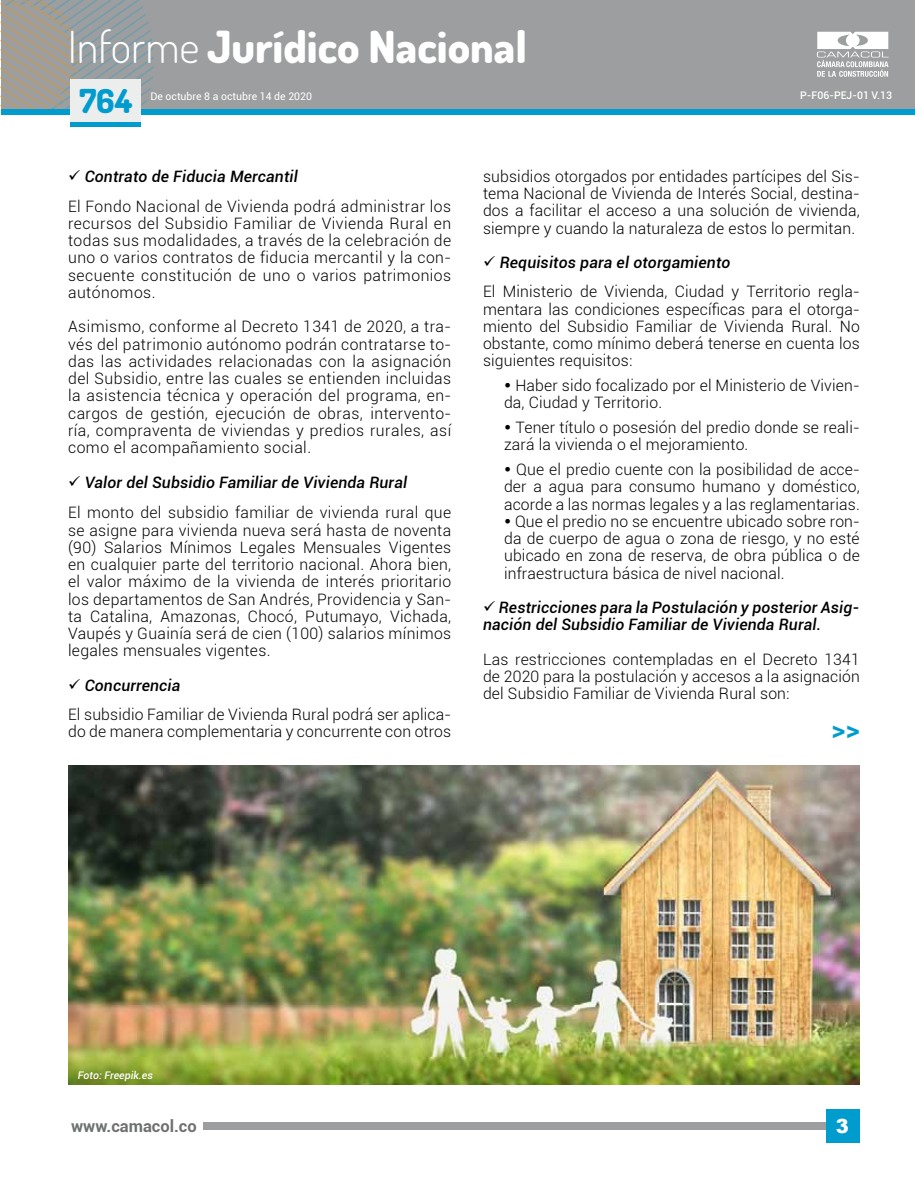
<style>
.page{position:relative;width:915px;height:1191px;background:#fff}
.page>*{position:absolute;margin:0;border:0;box-sizing:border-box;transform-origin:0 0}
.t1{font:800 44.25px "Dosis";color:#fff}
.t2{font:800 33px "Dosis";color:#009cce}
.t3{font:700 27px "Roboto";color:#009cce}
.t4{font:900 19.5px "Roboto";color:#fff}
.t5{font:900 19.5px "Arial";color:#fff}
.t6{font:700 16.5px "Roboto";color:#707172}
.t7{font:300 15.75px/17.2px "Roboto";letter-spacing:.01em;color:#000;text-align:justify}
.t8{font:italic 500 15.75px/17.2px "Roboto";letter-spacing:.01em;color:#000}
.t9{font:300 15.75px/29.2px "Roboto";letter-spacing:.03em;color:#000}
.t10{font:10.5px "Roboto";color:#fff}
.t11{font:500 10.5px "Roboto";color:#fff}
.t12{font:italic 500 10.5px "Roboto";color:#fff}
.s1{font-weight:300}
.s2{font-weight:500;font-style:italic}
</style>
<div class="page">
<div style="left:203px;top:1122px;width:655px;height:7px;background:#9c9e9f"></div>
<div style="left:825px;top:1109px;width:33px;height:34px;background:#009cce"></div>
<div style="left:1px;top:0;width:913px;height:108px;background:#9c9e9f"></div>
<div style="left:1px;top:109px;width:913px;height:5px;background:#009cce"></div>
<svg style="left:1px;top:0;width:158px;height:109px"></svg>
<svg style="left:817px;top:32px;width:71px;height:45px"></svg>
<div style="left:70px;top:122px;width:70px;height:5px;background:#009cce"></div>
<div style="left:70px;top:79px;width:70px;height:43px;background:#eceded"></div>
<img style="left:68px;top:765px;width:791px;height:319px">
<h1 class="t1" style="left:68px;top:18px;width:460px"><span class="s1">Informe</span> Jurídico Nacional</h1>
<h2 class="t2" style="left:79px;top:80px;width:54px">764</h2>
<p class="t10" style="left:150px;top:89px;width:163px">De octubre 8 a octubre 14 de 2020</p>
<p class="t11" style="left:800px;top:87px;width:93px">P-F06-PEJ-01 V.13</p>
<p class="t9" style="left:68px;top:161px;width:384px">✓ <span class="s2">Contrato de Fiducia Mercantil<br></span>El Fondo Nacional de Vivienda podrá administrar los</p>
<p class="t7" style="left:68px;top:214px;width:384px">recursos del Subsidio Familiar de Vivienda Rural en todas sus modalidades, a través de la celebración de uno o varios contratos de fiducia mercantil y la con&shy;secuente constitución de uno o varios patrimonios autónomos.</p>
<p class="t7" style="left:68px;top:317px;width:384px">Asimismo, conforme al Decreto 1341 de 2020, a tra&shy;vés del patrimonio autónomo podrán contratarse to&shy;das las actividades relacionadas con la asignación del Subsidio, entre las cuales se entienden incluidas la asistencia técnica y operación del programa, en&shy;cargos de gestión, ejecución de obras, intervento&shy;ría, compraventa de viviendas y predios rurales, así como el acompañamiento social.</p>
<p class="t7" style="left:68px;top:466px;width:384px;line-height:30.8px">✓ <span class="s2">Valor del Subsidio Familiar de Vivienda Rural<br></span>El monto del subsidio familiar de vivienda rural que</p>
<p class="t7" style="left:68px;top:521px;width:384px">se asigne para vivienda nueva será hasta de noventa (90) Salarios Mínimos Legales Mensuales Vigentes en cualquier parte del territorio nacional. Ahora bien, el valor máximo de la vivienda de interés prioritario los departamentos de San Andrés, Providencia y San&shy;ta Catalina, Amazonas, Chocó, Putumayo, Vichada, Vaupés y Guainía será de cien (100) salarios mínimos legales mensuales vigentes.</p>
<p class="t7" style="left:68px;top:670px;width:384px;line-height:29.2px">✓ <span class="s2">Concurrencia<br></span>El subsidio Familiar de Vivienda Rural podrá ser aplica-</p>
<p class="t7" style="left:68px;top:722px;width:384px">do de manera complementaria y concurrente con otros</p>
<p class="t7" style="left:483px;top:167px;width:378px">subsidios otorgados por entidades partícipes del Sis&shy;tema Nacional de Vivienda de Interés Social, destina&shy;dos a facilitar el acceso a una solución de vivienda, siempre y cuando la naturaleza de estos lo permitan.</p>
<p class="t7" style="left:483px;top:247px;width:378px;line-height:29.2px">✓ <span class="s2">Requisitos para el otorgamiento<br></span>El Ministerio de Vivienda, Ciudad y Territorio regla-</p>
<p class="t7" style="left:483px;top:300px;width:378px">mentara las condiciones específicas para el otorga&shy;miento del Subsidio Familiar de Vivienda Rural. No obstante, como mínimo deberá tenerse en cuenta los siguientes requisitos:</p>
<p class="t7" style="left:504px;top:376px;width:357px">• Haber sido focalizado por el Ministerio de Vivien&shy;da, Ciudad y Territorio.</p>
<p class="t7" style="left:504px;top:418px;width:357px">• Tener título o posesión del predio donde se reali&shy;zará la vivienda o el mejoramiento.</p>
<p class="t7" style="left:504px;top:460px;width:357px">• Que el predio cuente con la posibilidad de acce&shy;der a agua para consumo humano y doméstico, acorde a las normas legales y a las reglamentarias.</p>
<p class="t7" style="left:504px;top:512px;width:357px">• Que el predio no se encuentre ubicado sobre ron&shy;da de cuerpo de agua o zona de riesgo, y no esté ubicado en zona de reserva, de obra pública o de infraestructura básica de nivel nacional.</p>
<p class="t8" style="left:483px;top:598px;width:378px">✓ Restricciones para la Postulación y posterior Asig&shy;nación del Subsidio Familiar de Vivienda Rural.</p>
<p class="t7" style="left:483px;top:650px;width:378px">Las restricciones contempladas en el Decreto 1341 de 2020 para la postulación y accesos a la asignación del Subsidio Familiar de Vivienda Rural son:</p>
<h3 class="t3" style="left:831px;top:710px;width:30px">&gt;&gt;</h3>
<p class="t12" style="left:78px;top:1067px;width:76px">Foto: Freepik.es</p>
<p class="t5" style="left:835px;top:1111px;width:15px">3</p>
<p class="t6" style="left:71px;top:1114px;width:127px">www.camacol.co</p>
<p class="t4" style="left:836px;top:1114px;width:13px">1</p>
</div>
